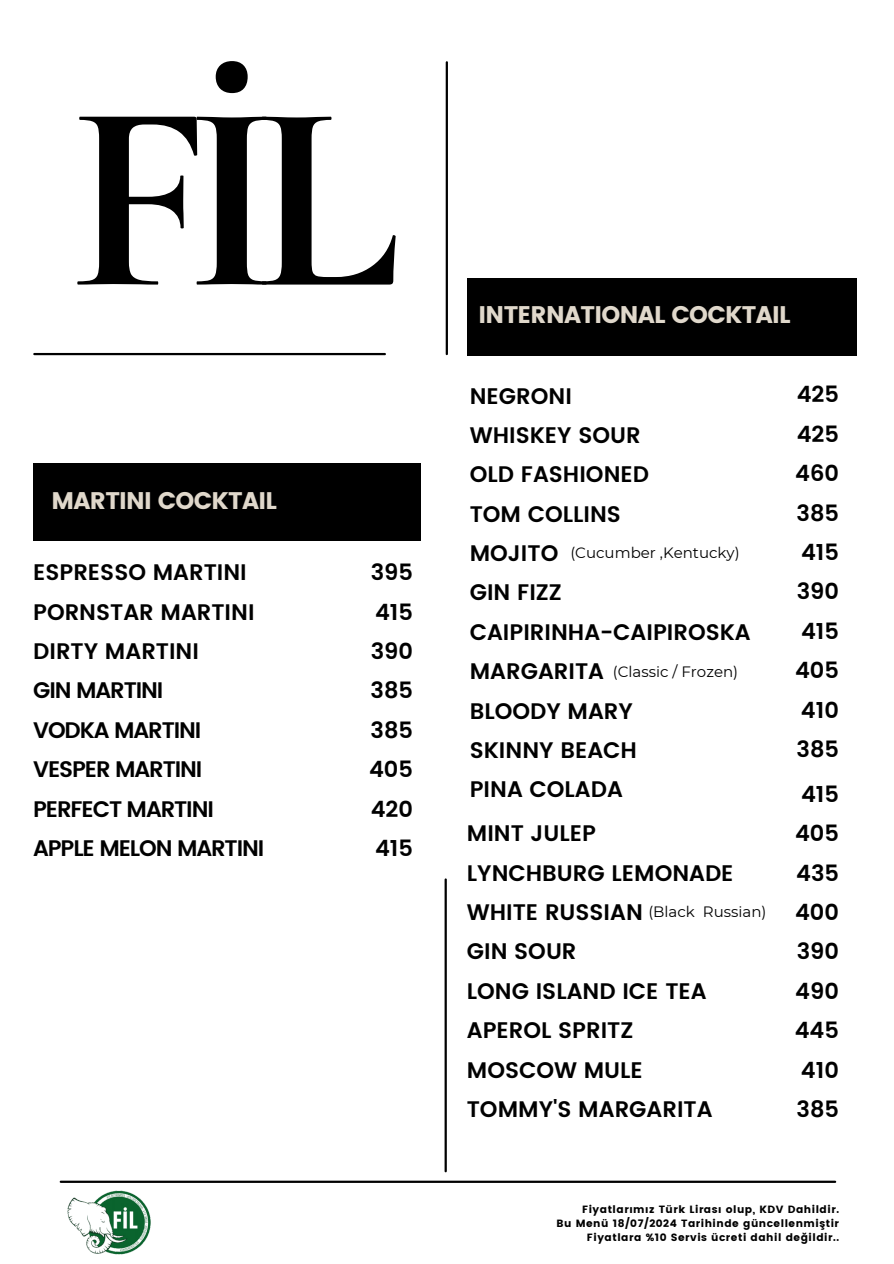
<style>
.page{position:relative;width:894px;height:1264px;background:#fff}
.page>*{position:absolute;margin:0;border:0;box-sizing:border-box;transform-origin:0 0}
.t1{font:700 268.5px "Cormorant Garamond";color:#000}
.t2{font:24px "Poppins";letter-spacing:-.03em;color:#e0d8cb}
.t3{font:600 22.5px/39.5px "Poppins";color:#000;text-align:justify}
.t4{font:600 22.5px/39.5px "Poppins";letter-spacing:-.05em;color:#000}
.t5{font:15px "Montserrat";color:#000}
.t6{font:10.5px "Poppins";letter-spacing:.05em;color:#000}
</style>
<div class="page">
<hr style="left:34px;top:353px;width:351px;height:2px;background:#000">
<hr style="left:61px;top:1180px;width:773px;height:2px;background:#000">
<hr style="left:445px;top:62px;width:3px;height:292px;background:#000">
<div style="left:466px;top:278px;width:390px;height:78px;background:#000"></div>
<img style="left:59px;top:1180px;width:101px;height:75px">
<div style="left:33px;top:463px;width:388px;height:78px;background:#000"></div>
<hr style="left:444px;top:879px;width:2px;height:292px;background:#000">
<p class="t1" style="left:69px;top:36px;width:333px">FİL</p>
<h2 class="t2" style="left:51px;top:486px;width:227px">MARTINI COCKTAIL</h2>
<h2 class="t4" style="left:33px;top:552px;width:232px">ESPRESSO MARTINI<br>PORNSTAR MARTINI<br>DIRTY MARTINI<br>GIN MARTINI<br>VODKA MARTINI<br>VESPER MARTINI<br>PERFECT MARTINI<br>APPLE MELON MARTINI</h2>
<h4 class="t3" style="left:369px;top:552px;width:45px">395<br>415<br>390<br>385<br>385<br>405<br>420<br>415</h4>
<h3 class="t2" style="left:478px;top:301px;width:313px">INTERNATIONAL COCKTAIL</h3>
<h4 class="t3" style="left:469px;top:376px;width:282px;text-align:left">NEGRONI<br>WHISKEY SOUR<br>OLD FASHIONED<br>TOM COLLINS<br>MOJITO<br>GIN FIZZ<br>CAIPIRINHA-CAIPIROSKA<br>MARGARITA<br>BLOODY MARY<br>SKINNY BEACH<br>PINA COLADA</h4>
<h2 class="t3" style="left:794px;top:375px;width:45px">425<br>425<br>460<br>385<br>415<br>390<br>415<br>405<br>410<br>385</h2>
<h2 class="t3" style="left:466px;top:813px;width:268px;text-align:left">MINT JULEP<br>LYNCHBURG LEMONADE<br>WHITE RUSSIAN<br>GIN SOUR<br>LONG ISLAND ICE TEA<br>APEROL SPRITZ<br>MOSCOW MULE<br>TOMMY'S MARGARITA</h2>
<p class="t5" style="left:570px;top:543px;width:171px">(Cucumber ,Kentucky)</p>
<h3 class="t5" style="left:612px;top:662px;width:127px">(Classic / Frozen)</h3>
<h3 class="t3" style="left:794px;top:774px;width:46px">415<br>405<br>435<br>400<br>390<br>490<br>445<br>410<br>385</h3>
<h4 class="t5" style="left:648px;top:902px;width:120px">(Black Russian)</h4>
<p class="t6" style="left:582px;top:1203px;width:258px">Fiyatlarımız Türk Lirası olup, KDV Dahildir.</p>
<p class="t6" style="left:556px;top:1217px;width:284px">Bu Menü 18/07/2024 Tarihinde güncellenmiştir</p>
<p class="t6" style="left:586px;top:1231px;width:253px">Fiyatlara %10 Servis ücreti dahil değildir..</p>
</div>
